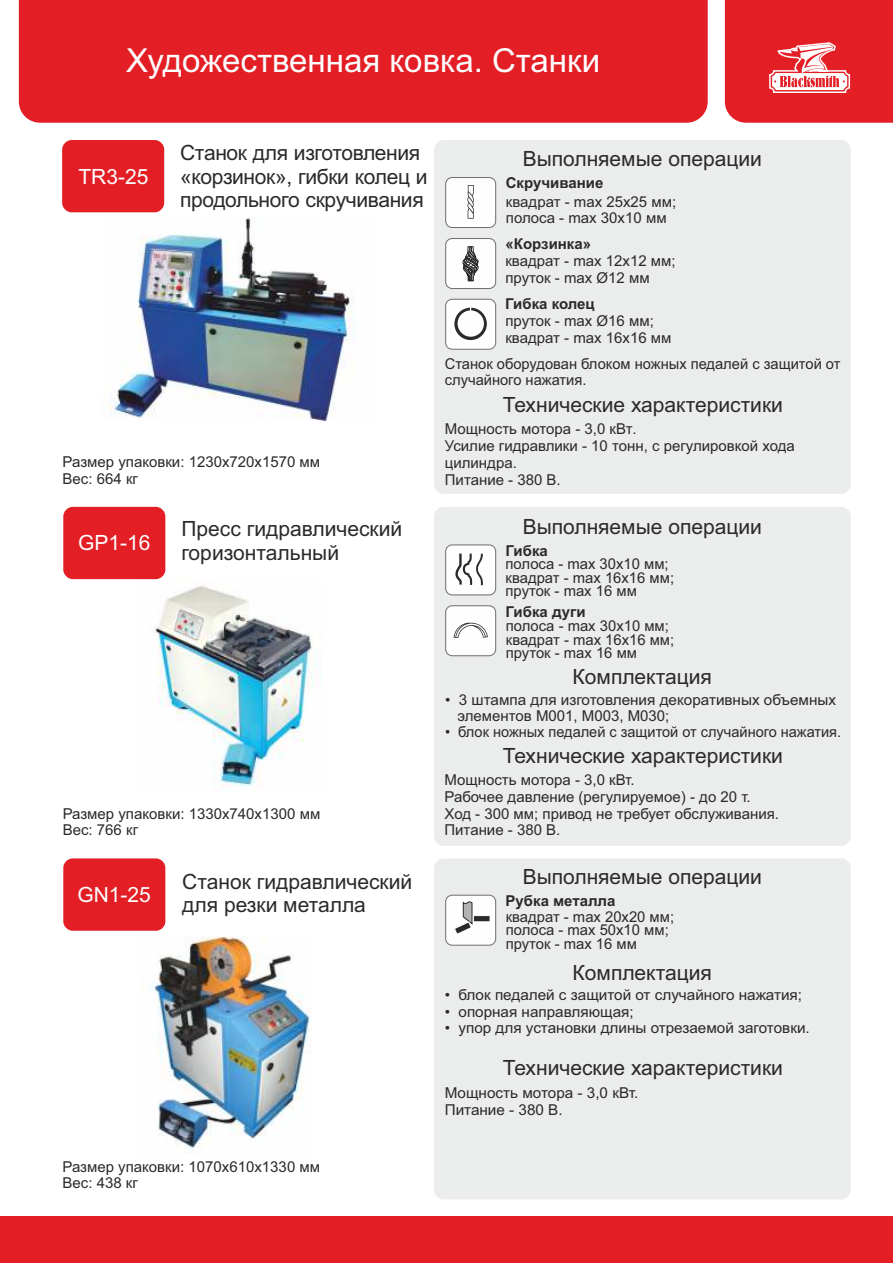
<style>
.page{position:relative;width:893px;height:1263px;background:#fff}
.page>*{position:absolute;margin:0;border:0;box-sizing:border-box;transform-origin:0 0}
.t1{font:33px "Arial";color:#fefefe}
.t2{font:21px/23.4px "Arial";color:#2b2a29}
.t3{font:21px "Arial";color:#fefefe}
.t4{font:15px/16.8px "Arial";color:#2b2a29}
.t5{font:700 15px "Arial";color:#2b2a29}
</style>
<div class="page">
<div style="left:19px;top:0;width:689px;height:123px;background:#e31e24"></div>
<img style="left:155px;top:585px;width:167px;height:207px">
<img style="left:140px;top:937px;width:172px;height:217px">
<div style="left:63px;top:507px;width:102px;height:72px;background:#e31e24;border-radius:10px"></div>
<div style="left:63px;top:858px;width:102px;height:73px;background:#e31e24;border-radius:10px"></div>
<img style="left:102px;top:218px;width:253px;height:203px">
<div style="left:434px;top:140px;width:417px;height:354px;background:#ebecec;border-radius:10px"></div>
<div style="left:434px;top:507px;width:417px;height:339px;background:#ebecec;border-radius:10px"></div>
<div style="left:434px;top:858px;width:417px;height:341px;background:#ebecec;border-radius:10px"></div>
<svg style="left:445px;top:177px;width:51px;height:51px;background:#ededed"></svg>
<svg style="left:445px;top:238px;width:51px;height:112px;background:#dcdcdc"></svg>
<svg style="left:445px;top:605px;width:51px;height:51px;background:#ebebeb"></svg>
<svg style="left:445px;top:544px;width:51px;height:51px;background:#e2e2e1"></svg>
<svg style="left:445px;top:895px;width:51px;height:51px;background:#dedede"></svg>
<div style="left:0;top:1216px;width:893px;height:47px;background:#e31e24"></div>
<div style="left:62px;top:140px;width:102px;height:72px;background:#e31e24;border-radius:10px"></div>
<svg style="left:725px;top:0;width:168px;height:123px;background:#e53338"></svg>
<h1 class="t1" style="left:126px;top:48px;width:475px">Художественная ковка. Станки</h1>
<h2 class="t3" style="left:78px;top:168px;width:72px">TR3-25</h2>
<h2 class="t2" style="left:180px;top:143px;width:249px">Станок для изготовления «корзинок», гибки колец и продольного скручивания</h2>
<p class="t4" style="left:63px;top:455px;width:259px">Размер упаковки: 1230х720х1570 мм<br>Вес: 664 кг</p>
<h2 class="t3" style="left:78px;top:535px;width:74px">GP1-16</h2>
<h2 class="t2" style="left:181px;top:519px;width:222px">Пресс гидравлический горизонтальный</h2>
<p class="t4" style="left:63px;top:806px;width:259px">Размер упаковки: 1330х740х1300 мм<br>Вес: 766 кг</p>
<h2 class="t3" style="left:77px;top:887px;width:75px">GN1-25</h2>
<h2 class="t2" style="left:182px;top:872px;width:231px">Станок гидравлический для резки металла</h2>
<p class="t4" style="left:63px;top:1159px;width:259px">Размер упаковки: 1070х610х1330 мм<br>Вес: 438 кг</p>
<h2 class="t2" style="left:523px;top:149px;width:241px">Выполняемые операции</h2>
<p class="t5" style="left:506px;top:177px;width:99px">Скручивание</p>
<p class="t4" style="left:506px;top:194px;width:172px">квадрат - max 25х25 мм; полоса - max 30х10 мм</p>
<p class="t4" style="left:505px;top:254px;width:172px">квадрат - max 12х12 мм; пруток - max Ø12 мм</p>
<p class="t4" style="left:505px;top:314px;width:168px">пруток - max Ø16 мм; квадрат - max 16х16 мм</p>
<p class="t5" style="left:506px;top:238px;width:87px">«Корзинка»</p>
<p class="t5" style="left:505px;top:299px;width:91px">Гибка колец</p>
<p class="t4" style="left:445px;top:358px;width:397px;line-height:15.6px">Станок оборудован блоком ножных педалей с защитой от случайного нажатия.</p>
<h2 class="t2" style="left:503px;top:395px;width:282px">Технические характеристики</h2>
<p class="t4" style="left:445px;top:422px;width:352px">Мощность мотора - 3,0 кВт.<br>Усилие гидравлики - 10 тонн, с регулировкой хода цилиндра.<br>Питание - 380 В.</p>
<h2 class="t2" style="left:523px;top:517px;width:241px">Выполняемые операции</h2>
<p class="t5" style="left:505px;top:545px;width:44px">Гибка</p>
<p class="t4" style="left:505px;top:559px;width:170px;line-height:13.4px">полоса - max 30х10 мм; квадрат - max 16х16 мм; пруток - max 16 мм</p>
<p class="t5" style="left:505px;top:606px;width:82px">Гибка дуги</p>
<p class="t4" style="left:506px;top:621px;width:170px;line-height:13.4px">полоса - max 30х10 мм; квадрат - max 16х16 мм; пруток - max 16 мм</p>
<h2 class="t2" style="left:573px;top:667px;width:141px">Комплектация</h2>
<p class="t4" style="left:457px;top:693px;width:380px;line-height:15.9px;text-indent:-12px">• 3 штампа для изготовления декоративных объемных элементов М001, М003, М030;</p>
<p class="t4" style="left:445px;top:725px;width:398px">• блок ножных педалей с защитой от случайного нажатия.</p>
<p class="t4" style="left:444px;top:773px;width:336px">Мощность мотора - 3,0 кВт.<br>Рабочее давление (регулируемое) - до 20 т.<br>Ход - 300 мм; привод не требует обслуживания.<br>Питание - 380 В.</p>
<h2 class="t2" style="left:503px;top:746px;width:282px">Технические характеристики</h2>
<h2 class="t2" style="left:523px;top:867px;width:241px">Выполняемые операции</h2>
<p class="t5" style="left:506px;top:895px;width:111px">Рубка металла</p>
<p class="t4" style="left:506px;top:911px;width:170px;line-height:13.4px">квадрат - max 20х20 мм; полоса - max 50х10 мм; пруток - max 16 мм</p>
<h2 class="t2" style="left:573px;top:963px;width:141px">Комплектация</h2>
<p class="t4" style="left:445px;top:987px;width:359px">• блок педалей с защитой от случайного нажатия;</p>
<p class="t4" style="left:445px;top:1004px;width:190px">• опорная направляющая;</p>
<p class="t4" style="left:445px;top:1021px;width:367px">• упор для установки длины отрезаемой заготовки.</p>
<h2 class="t2" style="left:503px;top:1057px;width:282px">Технические характеристики</h2>
<p class="t4" style="left:445px;top:1086px;width:195px">Мощность мотора - 3,0 кВт.<br>Питание - 380 В.</p>
</div>
